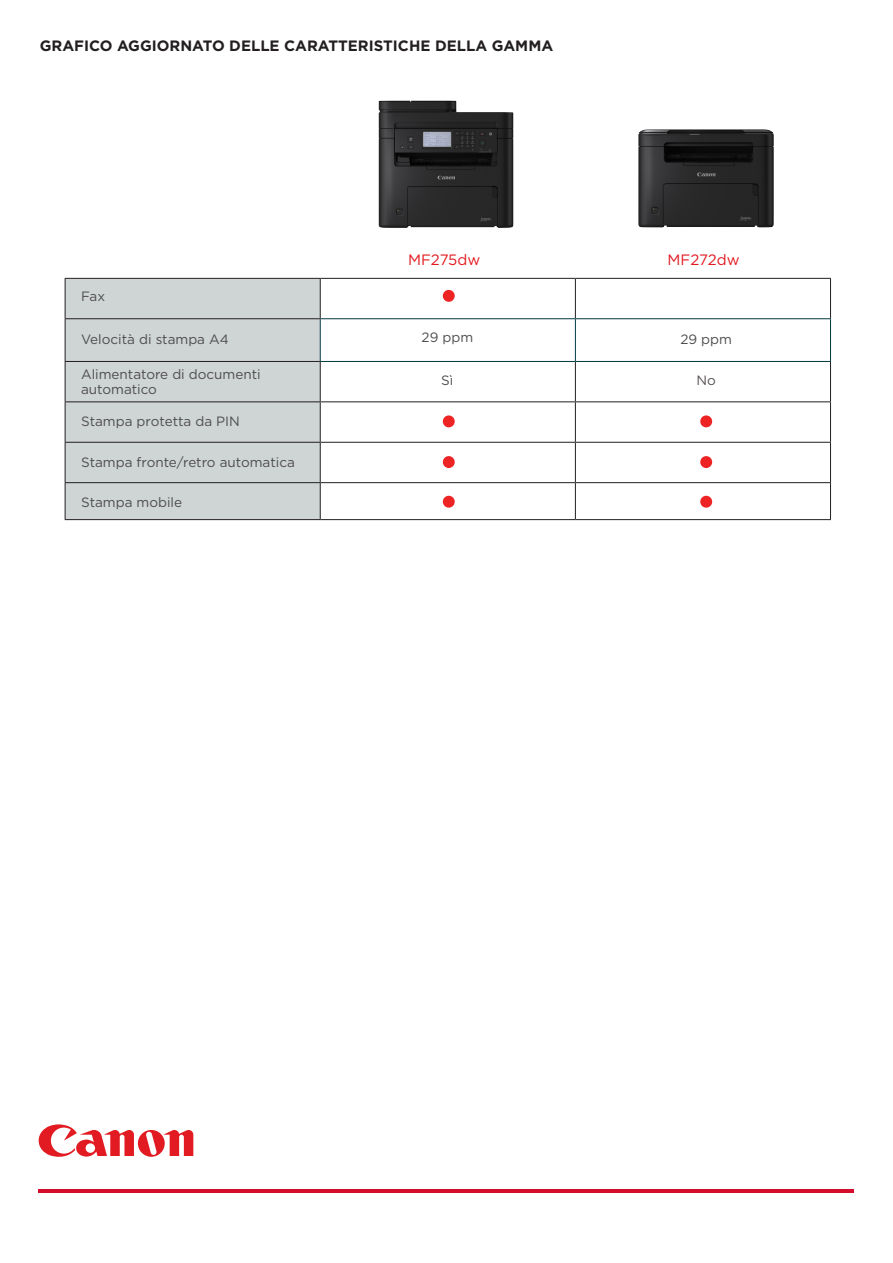
<style>
.page{position:relative;width:893px;height:1263px;background:#fff}
.page>*{position:absolute;margin:0;border:0;box-sizing:border-box;transform-origin:0 0}
.Product_name{font:700 15px "Gotham";color:#231f20}
.t1{font:15px "Gotham";color:#e21a21}
.t2{font:13.5px/14.7px "Gotham";color:#4d4c4f}
.t3{font:13.5px "Gotham";color:#584f55}
</style>
<div class="page">
<img style="left:639px;top:129px;width:135px;height:99px">
<img style="left:378px;top:101px;width:135px;height:127px">
<svg style="left:39px;top:1124px;width:154px;height:33px"></svg>
<hr style="left:39px;top:1189px;width:815px;height:3px;background:#d30d2b">
<div style="left:66px;top:279px;width:254px;height:240px;background:#cfd4d5"></div>
<svg style="left:321px;top:279px;width:509px;height:240px"></svg>
<hr style="left:320px;top:278px;width:255px;height:1px;background:#231f20">
<hr style="left:320px;top:401px;width:255px;height:1px;background:#231f20">
<hr style="left:320px;top:442px;width:255px;height:1px;background:#231f20">
<hr style="left:320px;top:482px;width:255px;height:1px;background:#231f20">
<hr style="left:320px;top:519px;width:255px;height:1px;background:#231f20">
<hr style="left:575px;top:278px;width:256px;height:1px;background:#231f20">
<hr style="left:575px;top:279px;width:1px;height:39px;background:#231f20">
<hr style="left:575px;top:362px;width:1px;height:39px;background:#231f20">
<hr style="left:575px;top:401px;width:256px;height:1px;background:#231f20">
<hr style="left:575px;top:402px;width:1px;height:40px;background:#231f20">
<hr style="left:575px;top:442px;width:256px;height:1px;background:#231f20">
<hr style="left:575px;top:443px;width:1px;height:39px;background:#231f20">
<hr style="left:575px;top:482px;width:256px;height:1px;background:#231f20">
<hr style="left:575px;top:483px;width:1px;height:36px;background:#231f20">
<hr style="left:575px;top:519px;width:256px;height:1px;background:#231f20">
<hr style="left:830px;top:279px;width:1px;height:39px;background:#231f20">
<hr style="left:830px;top:362px;width:1px;height:39px;background:#231f20">
<hr style="left:830px;top:402px;width:1px;height:40px;background:#231f20">
<hr style="left:830px;top:443px;width:1px;height:39px;background:#231f20">
<hr style="left:830px;top:483px;width:1px;height:36px;background:#231f20">
<hr style="left:65px;top:278px;width:255px;height:1px;background:#231f20">
<hr style="left:65px;top:279px;width:1px;height:39px;background:#231f20">
<hr style="left:320px;top:279px;width:1px;height:39px;background:#231f20">
<hr style="left:65px;top:318px;width:255px;height:1px;background:#231f20">
<hr style="left:65px;top:319px;width:1px;height:42px;background:#231f20">
<hr style="left:65px;top:361px;width:255px;height:1px;background:#231f20">
<hr style="left:65px;top:362px;width:1px;height:39px;background:#231f20">
<hr style="left:320px;top:362px;width:1px;height:39px;background:#231f20">
<hr style="left:65px;top:401px;width:255px;height:1px;background:#231f20">
<hr style="left:65px;top:402px;width:1px;height:40px;background:#231f20">
<hr style="left:320px;top:402px;width:1px;height:40px;background:#231f20">
<hr style="left:65px;top:442px;width:255px;height:1px;background:#231f20">
<hr style="left:65px;top:443px;width:1px;height:39px;background:#231f20">
<hr style="left:320px;top:443px;width:1px;height:39px;background:#231f20">
<hr style="left:65px;top:482px;width:255px;height:1px;background:#231f20">
<hr style="left:65px;top:483px;width:1px;height:36px;background:#231f20">
<hr style="left:320px;top:483px;width:1px;height:36px;background:#231f20">
<hr style="left:65px;top:519px;width:255px;height:1px;background:#231f20">
<hr style="left:320px;top:318px;width:255px;height:1px;background:#003942">
<hr style="left:320px;top:319px;width:1px;height:42px;background:#003942">
<hr style="left:320px;top:361px;width:255px;height:1px;background:#003942">
<hr style="left:575px;top:318px;width:256px;height:1px;background:#003942">
<hr style="left:575px;top:319px;width:1px;height:42px;background:#003942">
<hr style="left:575px;top:361px;width:256px;height:1px;background:#003942">
<hr style="left:830px;top:319px;width:1px;height:42px;background:#003942">
<div style="left:444px;top:416px;width:10px;height:11px;background:#ee2324;border-radius:50%"></div>
<div style="left:443px;top:415px;width:12px;height:12px;border:2px solid #ee2324;border-radius:50%"></div>
<div style="left:444px;top:457px;width:10px;height:10px;background:#ee2324;border-radius:50%"></div>
<div style="left:443px;top:456px;width:12px;height:12px;border:2px solid #ee2324;border-radius:50%"></div>
<div style="left:444px;top:496px;width:10px;height:11px;background:#ee2324;border-radius:50%"></div>
<div style="left:443px;top:496px;width:12px;height:12px;border:2px solid #ee2324;border-radius:50%"></div>
<div style="left:444px;top:291px;width:10px;height:10px;background:#ee2324;border-radius:50%"></div>
<div style="left:443px;top:290px;width:12px;height:12px;border:2px solid #ee2324;border-radius:50%"></div>
<div style="left:701px;top:416px;width:10px;height:11px;background:#ee2324;border-radius:50%"></div>
<div style="left:700px;top:415px;width:12px;height:12px;border:2px solid #ee2324;border-radius:50%"></div>
<div style="left:701px;top:457px;width:10px;height:10px;background:#ee2324;border-radius:50%"></div>
<div style="left:700px;top:456px;width:12px;height:12px;border:2px solid #ee2324;border-radius:50%"></div>
<div style="left:701px;top:496px;width:10px;height:11px;background:#ee2324;border-radius:50%"></div>
<div style="left:700px;top:496px;width:12px;height:12px;border:2px solid #ee2324;border-radius:50%"></div>
<p class="Product_name" style="left:40px;top:35px;width:515px">GRAFICO AGGIORNATO DELLE CARATTERISTICHE DELLA GAMMA</p>
<p class="t2" style="left:81px;top:288px;width:26px">Fax</p>
<p class="t2" style="left:81px;top:331px;width:149px">Velocità di stampa A4</p>
<p class="t2" style="left:81px;top:366px;width:181px">Alimentatore di documenti automatico</p>
<p class="t2" style="left:81px;top:414px;width:160px">Stampa protetta da PIN</p>
<p class="t2" style="left:81px;top:454px;width:215px">Stampa fronte/retro automatica</p>
<p class="t2" style="left:81px;top:494px;width:103px">Stampa mobile</p>
<p class="t1" style="left:408px;top:250px;width:74px">MF275dw</p>
<p class="t1" style="left:668px;top:250px;width:74px">MF272dw</p>
<p class="t2" style="left:422px;top:330px;width:53px">29 ppm</p>
<p class="t2" style="left:680px;top:331px;width:53px">29 ppm</p>
<p class="t2" style="left:441px;top:372px;width:14px">Sì</p>
<p class="t3" style="left:696px;top:371px;width:21px">No</p>
</div>
